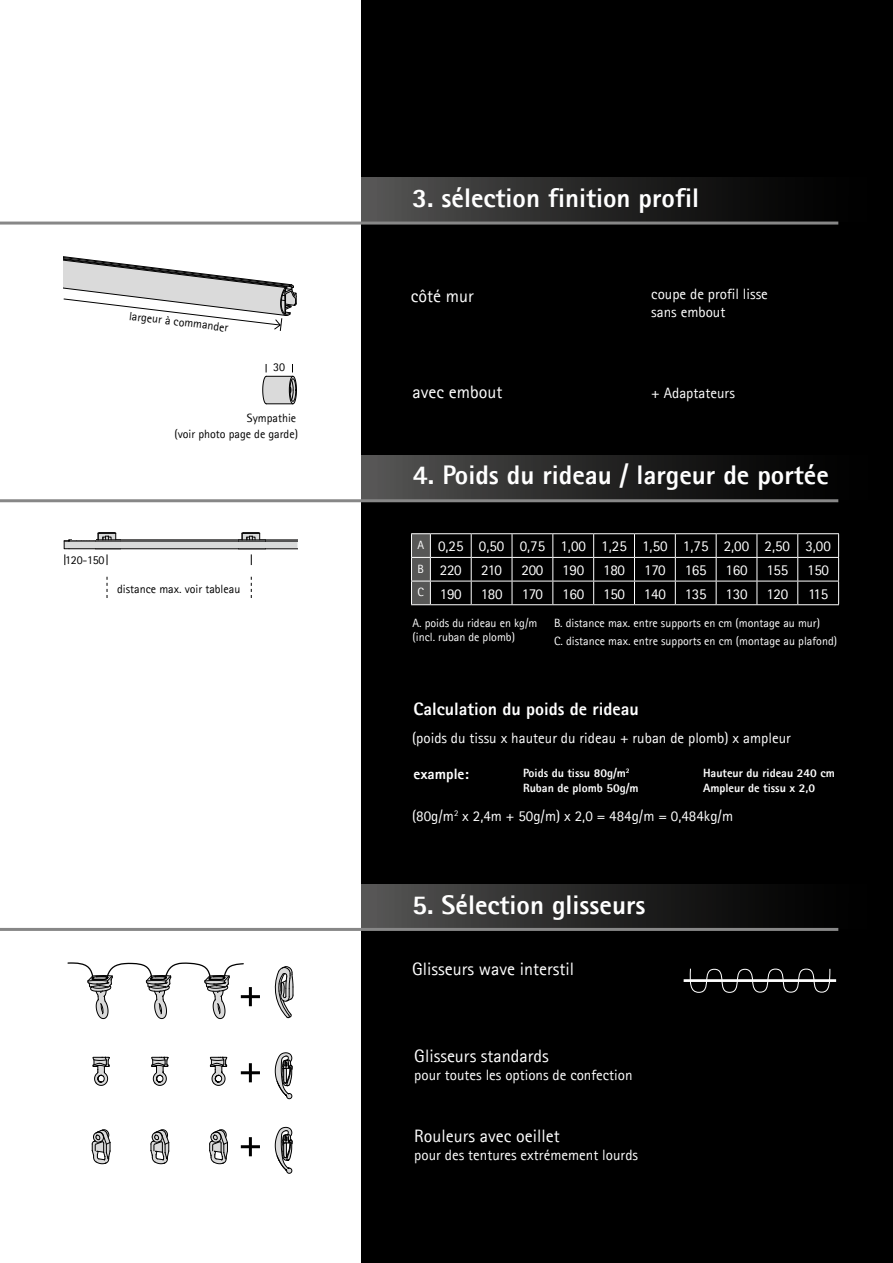
<style>
.page{position:relative;width:893px;height:1263px;background:#fff}
.page>*{position:absolute;margin:0;border:0;box-sizing:border-box;transform-origin:0 0}
.t1{font:800 27px "Agfa Rotis Sans Serif";color:#fff}
.t2{font:18px "Agfa Rotis Sans Serif";color:#fff}
.t3{font:800 18px "Agfa Rotis Sans Serif";color:#fff}
.t4{font:15px/18px "Agfa Rotis Sans Serif";color:#fff}
.t5{font:800 15px "Agfa Rotis Sans Serif";color:#fff}
.t6{font:12px/14.4px "Agfa Rotis Sans Serif";color:#fff}
.t7{font:12px/15.9px "Agfa Rotis Sans Serif";color:#000;text-align:right}
.t8{font:800 12px/14.4px "Agfa Rotis Sans Serif";color:#fff}
</style>
<div class="page">
<div style="left:361px;top:0;width:532px;height:1263px;background:#000"></div>
<div style="left:362px;top:456px;width:531px;height:43px;background:linear-gradient(to right,#515150,#000)"></div>
<div style="left:361px;top:885px;width:532px;height:43px;background:linear-gradient(to right,#515150,#000)"></div>
<svg style="left:274px;top:966px;width:20px;height:52px"></svg>
<svg style="left:209px;top:1129px;width:19px;height:35px"></svg>
<svg style="left:150px;top:1129px;width:19px;height:35px"></svg>
<svg style="left:92px;top:1129px;width:19px;height:35px"></svg>
<svg style="left:210px;top:1056px;width:17px;height:30px"></svg>
<svg style="left:151px;top:1056px;width:18px;height:30px"></svg>
<svg style="left:93px;top:1056px;width:17px;height:30px"></svg>
<svg style="left:67px;top:962px;width:178px;height:57px"></svg>
<hr style="left:249px;top:987px;width:3px;height:19px;background:#000">
<hr style="left:241px;top:995px;width:19px;height:3px;background:#000">
<hr style="left:249px;top:1063px;width:3px;height:19px;background:#000">
<hr style="left:241px;top:1071px;width:19px;height:3px;background:#000">
<hr style="left:249px;top:1137px;width:3px;height:19px;background:#000">
<hr style="left:241px;top:1145px;width:19px;height:3px;background:#000">
<svg style="left:275px;top:1052px;width:18px;height:48px"></svg>
<svg style="left:275px;top:1126px;width:18px;height:48px"></svg>
<div style="left:361px;top:178px;width:532px;height:43px;background:linear-gradient(to right,#515150,#000)"></div>
<hr style="left:430px;top:533px;width:41px;height:1px;background:#fff">
<hr style="left:471px;top:533px;width:41px;height:1px;background:#fff">
<hr style="left:512px;top:533px;width:41px;height:1px;background:#fff">
<hr style="left:553px;top:533px;width:41px;height:1px;background:#fff">
<hr style="left:594px;top:533px;width:40px;height:1px;background:#fff">
<hr style="left:634px;top:533px;width:41px;height:1px;background:#fff">
<hr style="left:675px;top:533px;width:41px;height:1px;background:#fff">
<hr style="left:716px;top:533px;width:41px;height:1px;background:#fff">
<hr style="left:757px;top:533px;width:41px;height:1px;background:#fff">
<hr style="left:798px;top:533px;width:41px;height:1px;background:#fff">
<hr style="left:430px;top:557px;width:41px;height:1px;background:#fff">
<hr style="left:471px;top:557px;width:41px;height:1px;background:#fff">
<hr style="left:512px;top:557px;width:41px;height:1px;background:#fff">
<hr style="left:553px;top:557px;width:41px;height:1px;background:#fff">
<hr style="left:594px;top:557px;width:40px;height:1px;background:#fff">
<hr style="left:634px;top:557px;width:41px;height:1px;background:#fff">
<hr style="left:675px;top:557px;width:41px;height:1px;background:#fff">
<hr style="left:716px;top:557px;width:41px;height:1px;background:#fff">
<hr style="left:757px;top:557px;width:41px;height:1px;background:#fff">
<hr style="left:798px;top:557px;width:41px;height:1px;background:#fff">
<hr style="left:430px;top:581px;width:41px;height:1px;background:#fff">
<hr style="left:471px;top:581px;width:41px;height:1px;background:#fff">
<svg style="left:471px;top:534px;width:1px;height:70px"></svg>
<hr style="left:512px;top:581px;width:41px;height:1px;background:#fff">
<svg style="left:512px;top:534px;width:1px;height:70px"></svg>
<hr style="left:553px;top:581px;width:41px;height:1px;background:#fff">
<svg style="left:552px;top:534px;width:1px;height:70px"></svg>
<hr style="left:594px;top:581px;width:40px;height:1px;background:#fff">
<svg style="left:593px;top:534px;width:1px;height:70px"></svg>
<hr style="left:634px;top:581px;width:41px;height:1px;background:#fff">
<svg style="left:634px;top:534px;width:1px;height:70px"></svg>
<hr style="left:675px;top:581px;width:41px;height:1px;background:#fff">
<svg style="left:675px;top:534px;width:1px;height:70px"></svg>
<hr style="left:716px;top:581px;width:41px;height:1px;background:#fff">
<svg style="left:716px;top:534px;width:1px;height:70px"></svg>
<hr style="left:757px;top:581px;width:41px;height:1px;background:#fff">
<svg style="left:757px;top:534px;width:1px;height:70px"></svg>
<hr style="left:798px;top:581px;width:41px;height:1px;background:#fff">
<svg style="left:797px;top:534px;width:1px;height:70px"></svg>
<svg style="left:838px;top:534px;width:1px;height:70px"></svg>
<svg style="left:411px;top:533px;width:20px;height:72px"></svg>
<hr style="left:430px;top:604px;width:41px;height:1px;background:#fff">
<hr style="left:471px;top:604px;width:41px;height:1px;background:#fff">
<hr style="left:512px;top:604px;width:41px;height:1px;background:#fff">
<hr style="left:553px;top:604px;width:41px;height:1px;background:#fff">
<hr style="left:594px;top:604px;width:40px;height:1px;background:#fff">
<hr style="left:634px;top:604px;width:41px;height:1px;background:#fff">
<hr style="left:675px;top:604px;width:41px;height:1px;background:#fff">
<hr style="left:716px;top:604px;width:41px;height:1px;background:#fff">
<hr style="left:757px;top:604px;width:41px;height:1px;background:#fff">
<hr style="left:798px;top:604px;width:41px;height:1px;background:#fff">
<hr style="left:684px;top:979px;width:152px;height:3px;background:#fff">
<svg style="left:689px;top:968px;width:142px;height:25px"></svg>
<hr style="left:0;top:222px;width:838px;height:3px;background:#878787">
<hr style="left:0;top:499px;width:838px;height:3px;background:#878787">
<hr style="left:0;top:928px;width:838px;height:3px;background:#878787">
<svg style="left:63px;top:256px;width:234px;height:75px"></svg>
<svg style="left:107px;top:577px;width:1px;height:21px"></svg>
<svg style="left:251px;top:577px;width:1px;height:21px"></svg>
<svg style="left:64px;top:532px;width:233px;height:33px"></svg>
<div style="left:72px;top:526px;width:23px;height:14px;background:#fff"></div>
<svg style="left:262px;top:364px;width:35px;height:41px"></svg>
<p class="t7" style="left:130px;top:308px;width:101px;rotate:7deg">largeur à commander</p>
<p class="t7" style="left:273px;top:359px;width:13px">30</p>
<p class="t7" style="left:174px;top:410px;width:125px">Sympathie<br>(voir photo page de garde)</p>
<p class="t7" style="left:65px;top:552px;width:41px">120-150</p>
<p class="t7" style="left:117px;top:581px;width:125px">distance max. voir tableau</p>
<h1 class="t1" style="left:412px;top:181px;width:288px">3. sélection finition profil</h1>
<p class="t2" style="left:411px;top:285px;width:64px">côté mur</p>
<p class="t4" style="left:651px;top:285px;width:118px">coupe de profil lisse sans embout</p>
<p class="t2" style="left:412px;top:382px;width:91px">avec embout</p>
<p class="t4" style="left:651px;top:384px;width:85px">+ Adaptateurs</p>
<h1 class="t1" style="left:413px;top:458px;width:417px">4. Poids du rideau / largeur de portée</h1>
<p class="t4" style="left:417px;top:534px;width:415px;line-height:23.7px"><sup>A</sup> 0,25 0,50 0,75 1,00 1,25 1,50 1,75 2,00 2,50 3,00<br><sup>B</sup> 220</p>
<p class="t4" style="left:481px;top:561px;width:22px">210</p>
<p class="t4" style="left:521px;top:561px;width:23px">200</p>
<p class="t4" style="left:562px;top:561px;width:23px">190</p>
<p class="t4" style="left:603px;top:561px;width:23px">180</p>
<p class="t4" style="left:644px;top:561px;width:23px">170</p>
<p class="t4" style="left:685px;top:561px;width:23px">165</p>
<p class="t4" style="left:726px;top:561px;width:23px">160</p>
<p class="t4" style="left:766px;top:561px;width:23px">155</p>
<p class="t4" style="left:807px;top:561px;width:23px">150</p>
<p class="t4" style="left:417px;top:585px;width:46px"><sup>C</sup> 190</p>
<p class="t4" style="left:481px;top:585px;width:23px">180</p>
<p class="t4" style="left:522px;top:585px;width:23px">170</p>
<p class="t4" style="left:562px;top:585px;width:23px">160</p>
<p class="t4" style="left:603px;top:585px;width:23px">150</p>
<p class="t4" style="left:644px;top:585px;width:23px">140</p>
<p class="t4" style="left:685px;top:585px;width:23px">135</p>
<p class="t4" style="left:726px;top:585px;width:23px">130</p>
<p class="t4" style="left:766px;top:585px;width:23px">120</p>
<p class="t4" style="left:808px;top:585px;width:22px">115</p>
<p class="t6" style="left:412px;top:615px;width:127px">A. poids du rideau en kg/m (incl. ruban de plomb)</p>
<p class="t6" style="left:554px;top:614px;width:285px;line-height:18px">B. distance max. entre supports en cm (montage au mur)<br>C. distance max. entre supports en cm (montage au plafond)</p>
<p class="t3" style="left:413px;top:698px;width:227px">Calculation du poids de rideau</p>
<p class="t4" style="left:412px;top:728px;width:380px">(poids du tissu x hauteur du rideau + ruban de plomb) x ampleur</p>
<p class="t5" style="left:413px;top:765px;width:57px">example:</p>
<p class="t8" style="left:523px;top:766px;width:117px">Poids du tissu 80g/m<sup>2<br></sup>Ruban de plomb 50g/m</p>
<p class="t8" style="left:703px;top:766px;width:133px">Hauteur du rideau 240 cm<br>Ampleur de tissu x 2,0</p>
<p class="t4" style="left:412px;top:807px;width:322px">(80g/m<sup>2</sup> x 2,4m + 50g/m) x 2,0 = 484g/m = 0,484kg/m</p>
<h1 class="t1" style="left:412px;top:888px;width:235px">5. Sélection glisseurs</h1>
<p class="t2" style="left:412px;top:958px;width:163px">Glisseurs wave interstil</p>
<p class="t2" style="left:414px;top:1046px;width:136px">Glisseurs standards</p>
<p class="t4" style="left:414px;top:1066px;width:220px">pour toutes les options de confection</p>
<p class="t2" style="left:414px;top:1125px;width:147px">Rouleurs avec oeillet</p>
<p class="t4" style="left:414px;top:1146px;width:225px">pour des tentures extrémement lourds</p>
</div>
